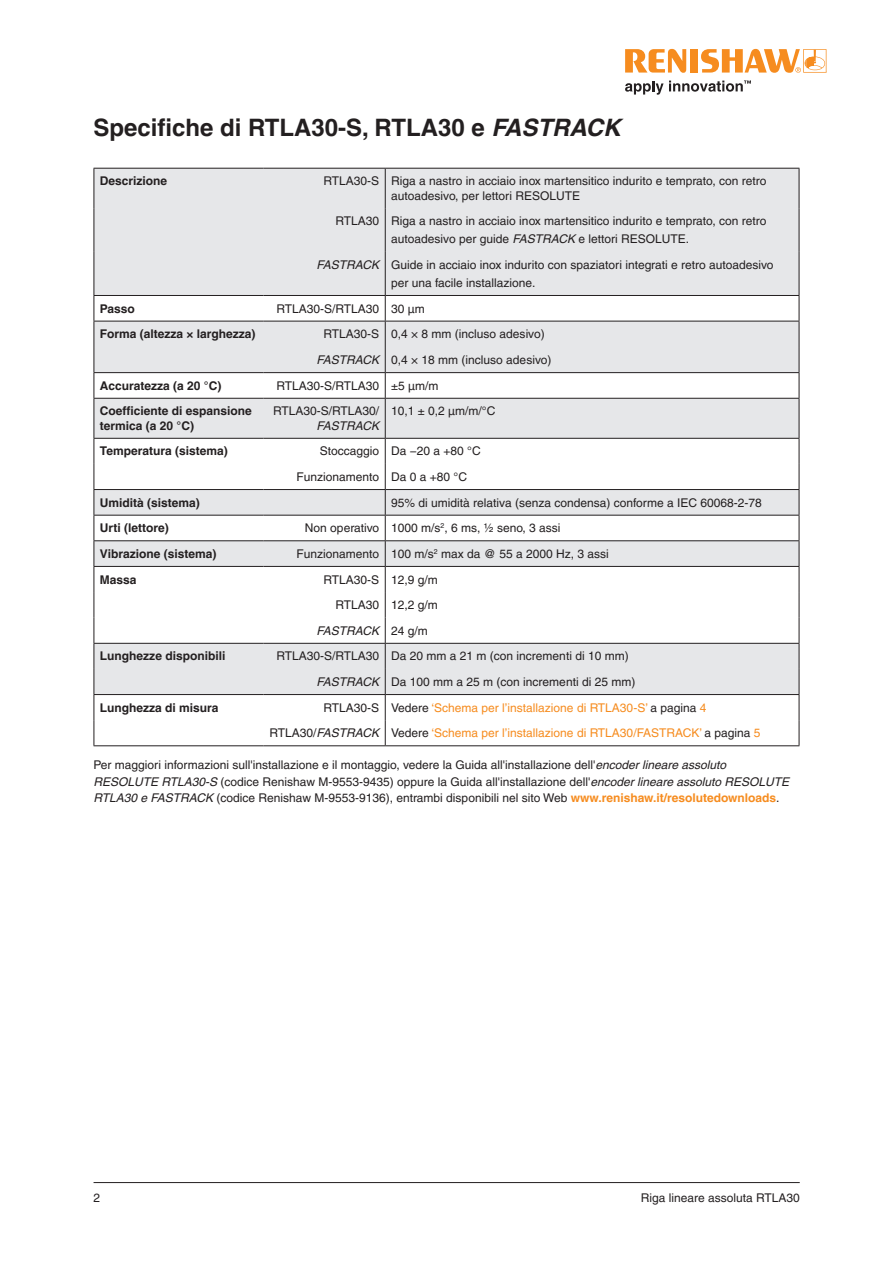
<style>
.page{position:relative;width:893px;height:1263px;background:#fff}
.page>*{position:absolute;margin:0;border:0;box-sizing:border-box;transform-origin:0 0}
.Heading_1__16pt_bold{font:700 24px "Helvetica LT Pro";color:#231f20}
._8pt_Body_Text{font:12px/18px "Helvetica LT Pro";color:#231f20}
.Table_body_left_aligned{font:12px/14.4px "Helvetica LT Pro";color:#231f20}
.Column_1_bold_text{font:700 12px/14.4px "Helvetica LT Pro";color:#231f20}
.Table_body_text_centred{font:12px/14.4px "Helvetica LT Pro";color:#231f20;text-align:right}
.Table_body_left_aligned-2{font:12px "Helvetica LT Pro";color:#f68c1f}
.Table_body_text_centred-2{font:italic 12px "Helvetica LT Pro";color:#231f20}
.s1{font-style:italic}
.s2{color:#231f20}
.s3{font-style:normal}
.s4{font-weight:700;color:#f68c1f}
</style>
<div class="page">
<hr style="left:94px;top:1182px;width:706px;height:1px;background:#231f20">
<svg style="left:95px;top:169px;width:704px;height:525px;fill:#e6e7e9"></svg>
<hr style="left:94px;top:168px;width:170px;height:1px;background:#231f20">
<hr style="left:94px;top:169px;width:1px;height:39px;background:#231f20">
<hr style="left:264px;top:168px;width:121px;height:1px;background:#231f20">
<hr style="left:385px;top:168px;width:414px;height:1px;background:#231f20">
<hr style="left:385px;top:169px;width:1px;height:39px;background:#231f20">
<hr style="left:799px;top:169px;width:1px;height:39px;background:#231f20">
<hr style="left:94px;top:208px;width:1px;height:44px;background:#231f20">
<hr style="left:385px;top:208px;width:1px;height:44px;background:#231f20">
<hr style="left:799px;top:208px;width:1px;height:44px;background:#231f20">
<hr style="left:94px;top:252px;width:1px;height:43px;background:#231f20">
<hr style="left:385px;top:252px;width:1px;height:43px;background:#231f20">
<hr style="left:799px;top:252px;width:1px;height:43px;background:#231f20">
<svg style="left:94px;top:295px;width:706px;height:103px"></svg>
<hr style="left:94px;top:398px;width:170px;height:1px;background:#231f20">
<hr style="left:94px;top:399px;width:1px;height:39px;background:#231f20">
<hr style="left:264px;top:398px;width:121px;height:1px;background:#231f20">
<hr style="left:385px;top:398px;width:414px;height:1px;background:#231f20">
<hr style="left:385px;top:399px;width:1px;height:39px;background:#231f20">
<hr style="left:799px;top:399px;width:1px;height:39px;background:#231f20">
<hr style="left:94px;top:438px;width:170px;height:1px;background:#231f20">
<hr style="left:264px;top:438px;width:121px;height:1px;background:#231f20">
<hr style="left:385px;top:438px;width:414px;height:1px;background:#231f20">
<hr style="left:94px;top:489px;width:170px;height:1px;background:#231f20">
<hr style="left:264px;top:489px;width:121px;height:1px;background:#231f20">
<hr style="left:385px;top:489px;width:414px;height:1px;background:#231f20">
<hr style="left:94px;top:515px;width:170px;height:1px;background:#231f20">
<hr style="left:264px;top:515px;width:121px;height:1px;background:#231f20">
<hr style="left:385px;top:515px;width:414px;height:1px;background:#231f20">
<hr style="left:94px;top:540px;width:170px;height:1px;background:#231f20">
<hr style="left:264px;top:540px;width:121px;height:1px;background:#231f20">
<hr style="left:385px;top:540px;width:414px;height:1px;background:#231f20">
<hr style="left:94px;top:566px;width:170px;height:1px;background:#231f20">
<hr style="left:264px;top:566px;width:121px;height:1px;background:#231f20">
<hr style="left:385px;top:566px;width:414px;height:1px;background:#231f20">
<hr style="left:94px;top:643px;width:170px;height:1px;background:#231f20">
<hr style="left:264px;top:643px;width:121px;height:1px;background:#231f20">
<hr style="left:385px;top:643px;width:414px;height:1px;background:#231f20">
<hr style="left:94px;top:694px;width:170px;height:1px;background:#231f20">
<hr style="left:264px;top:694px;width:121px;height:1px;background:#231f20">
<hr style="left:385px;top:694px;width:414px;height:1px;background:#231f20">
<svg style="left:94px;top:439px;width:1px;height:306px"></svg>
<svg style="left:385px;top:439px;width:1px;height:306px"></svg>
<svg style="left:799px;top:439px;width:1px;height:306px"></svg>
<hr style="left:94px;top:745px;width:170px;height:1px;background:#231f20">
<hr style="left:264px;top:745px;width:121px;height:1px;background:#231f20">
<hr style="left:385px;top:745px;width:414px;height:1px;background:#231f20">
<svg style="left:625px;top:49px;width:61px;height:24px"></svg>
<div style="left:690px;top:49px;width:8px;height:24px;background:#f68c1f"></div>
<svg style="left:701px;top:49px;width:125px;height:24px"></svg>
<svg style="left:625px;top:80px;width:126px;height:15px"></svg>
<p class="Heading_1__16pt_bold" style="left:94px;top:113px;width:529px">Specifiche di RTLA30-S, RTLA30 e <span class="s1">FASTRACK</span></p>
<p class="Column_1_bold_text" style="left:100px;top:174px;width:69px">Descrizione</p>
<p class="Table_body_text_centred" style="left:324px;top:174px;width:57px">RTLA30-S</p>
<p class="Table_body_left_aligned" style="left:391px;top:174px;width:377px">Riga a nastro in acciaio inox martensitico indurito e temprato, con retro autoadesivo, per lettori RESOLUTE</p>
<p class="Table_body_text_centred" style="left:336px;top:214px;width:45px">RTLA30</p>
<p class="_8pt_Body_Text" style="left:391px;top:212px;width:377px">Riga a nastro in acciaio inox martensitico indurito e temprato, con retro autoadesivo per guide <span class="s1">FASTRACK</span> e lettori RESOLUTE.</p>
<p class="Table_body_text_centred-2" style="left:317px;top:258px;width:64px">FASTRACK</p>
<p class="_8pt_Body_Text" style="left:391px;top:256px;width:384px">Guide in acciaio inox indurito con spaziatori integrati e retro autoadesivo per una facile installazione.</p>
<p class="Column_1_bold_text" style="left:100px;top:301px;width:36px">Passo</p>
<p class="Table_body_text_centred" style="left:277px;top:301px;width:104px">RTLA30-S/RTLA30</p>
<p class="Table_body_left_aligned" style="left:391px;top:301px;width:35px">30 μm</p>
<p class="Column_1_bold_text" style="left:100px;top:327px;width:157px">Forma (altezza × larghezza)</p>
<p class="Table_body_text_centred" style="left:324px;top:327px;width:57px">RTLA30-S</p>
<p class="Table_body_left_aligned" style="left:391px;top:327px;width:155px">0,4 × 8 mm (incluso adesivo)</p>
<p class="Table_body_text_centred-2" style="left:317px;top:353px;width:64px">FASTRACK</p>
<p class="Table_body_left_aligned" style="left:391px;top:353px;width:162px">0,4 × 18 mm (incluso adesivo)</p>
<p class="Column_1_bold_text" style="left:100px;top:378px;width:123px">Accuratezza (a 20 °C)</p>
<p class="Table_body_text_centred" style="left:277px;top:378px;width:104px">RTLA30-S/RTLA30</p>
<p class="Table_body_left_aligned" style="left:391px;top:378px;width:49px">±5 μm/m</p>
<p class="Column_1_bold_text" style="left:100px;top:404px;width:154px">Coefficiente di espansione termica (a 20 °C)</p>
<p class="Table_body_text_centred" style="left:273px;top:404px;width:107px">RTLA30-S/RTLA30/<br><span class="s1">FASTRACK</span></p>
<p class="_8pt_Body_Text" style="left:391px;top:402px;width:106px">10,1 ± 0,2 µm/m/°C</p>
<p class="Column_1_bold_text" style="left:100px;top:444px;width:129px">Temperatura (sistema)</p>
<p class="Table_body_left_aligned" style="left:320px;top:444px;width:61px">Stoccaggio</p>
<p class="Table_body_left_aligned" style="left:391px;top:444px;width:91px">Da −20 a +80 °C</p>
<p class="Table_body_left_aligned" style="left:297px;top:470px;width:84px">Funzionamento</p>
<p class="Table_body_left_aligned" style="left:391px;top:470px;width:77px">Da 0 a +80 °C</p>
<p class="Column_1_bold_text" style="left:100px;top:495px;width:102px">Umidità (sistema)</p>
<p class="Table_body_left_aligned" style="left:391px;top:495px;width:372px">95% di umidità relativa (senza condensa) conforme a IEC 60068-2-78</p>
<p class="Column_1_bold_text" style="left:100px;top:521px;width:70px">Urti (lettore)</p>
<p class="Table_body_left_aligned" style="left:305px;top:521px;width:76px">Non operativo</p>
<p class="Table_body_left_aligned" style="left:391px;top:521px;width:171px">1000 m/s<sup>2</sup>, 6 ms, ½ seno, 3 assi</p>
<p class="Column_1_bold_text" style="left:100px;top:546px;width:118px">Vibrazione (sistema)</p>
<p class="Table_body_left_aligned" style="left:297px;top:546px;width:84px">Funzionamento</p>
<p class="Table_body_left_aligned" style="left:391px;top:546px;width:219px">100 m/s<sup>2</sup> max da @ 55 a 2000 Hz, 3 assi</p>
<p class="Column_1_bold_text" style="left:100px;top:572px;width:38px">Massa</p>
<p class="Table_body_text_centred" style="left:324px;top:572px;width:57px">RTLA30-S</p>
<p class="Table_body_left_aligned" style="left:391px;top:572px;width:48px">12,9 g/m</p>
<p class="Table_body_text_centred" style="left:336px;top:598px;width:45px">RTLA30</p>
<p class="Table_body_left_aligned" style="left:391px;top:598px;width:48px">12,2 g/m</p>
<p class="Table_body_text_centred-2" style="left:317px;top:624px;width:64px">FASTRACK</p>
<p class="Table_body_left_aligned" style="left:391px;top:623px;width:38px">24 g/m</p>
<p class="Column_1_bold_text" style="left:100px;top:649px;width:127px">Lunghezze disponibili</p>
<p class="Table_body_text_centred" style="left:277px;top:649px;width:104px">RTLA30-S/RTLA30</p>
<p class="Table_body_left_aligned" style="left:391px;top:649px;width:239px">Da 20 mm a 21 m (con incrementi di 10 mm)</p>
<p class="Table_body_text_centred-2" style="left:317px;top:675px;width:64px">FASTRACK</p>
<p class="Table_body_left_aligned" style="left:391px;top:675px;width:246px">Da 100 mm a 25 m (con incrementi di 25 mm)</p>
<p class="Column_1_bold_text" style="left:100px;top:700px;width:120px">Lunghezza di misura</p>
<p class="Table_body_text_centred" style="left:324px;top:700px;width:57px">RTLA30-S</p>
<p class="Table_body_left_aligned-2" style="left:391px;top:700px;width:317px"><span class="s2">Vedere</span> ‘Schema per l’installazione di RTLA30-S’ <span class="s2">a pagina</span> 4</p>
<p class="Table_body_text_centred-2" style="left:270px;top:726px;width:111px"><span class="s3">RTLA30/</span>FASTRACK</p>
<p class="Table_body_left_aligned-2" style="left:391px;top:726px;width:371px"><span class="s2">Vedere</span> ‘Schema per l’installazione di RTLA30/FASTRACK’ <span class="s2">a pagina</span> 5</p>
<p class="_8pt_Body_Text" style="left:94px;top:757px;width:697px;line-height:16.5px">Per maggiori informazioni sull'installazione e il montaggio, vedere la Guida all'installazione dell'<span class="s1">encoder lineare assoluto<br>RESOLUTE RTLA30-S</span> (codice Renishaw M-9553-9435) oppure la Guida all'installazione dell'<span class="s1">encoder lineare assoluto RESOLUTE<br>RTLA30 e FASTRACK</span> (codice Renishaw M-9553-9136), entrambi disponibili nel sito Web <span class="s4">www.renishaw.it/resolutedownloads</span>.</p>
<p class="_8pt_Body_Text" style="left:94px;top:1189px;width:8px">2</p>
<p class="_8pt_Body_Text" style="left:641px;top:1189px;width:161px">Riga lineare assoluta RTLA30</p>
</div>
